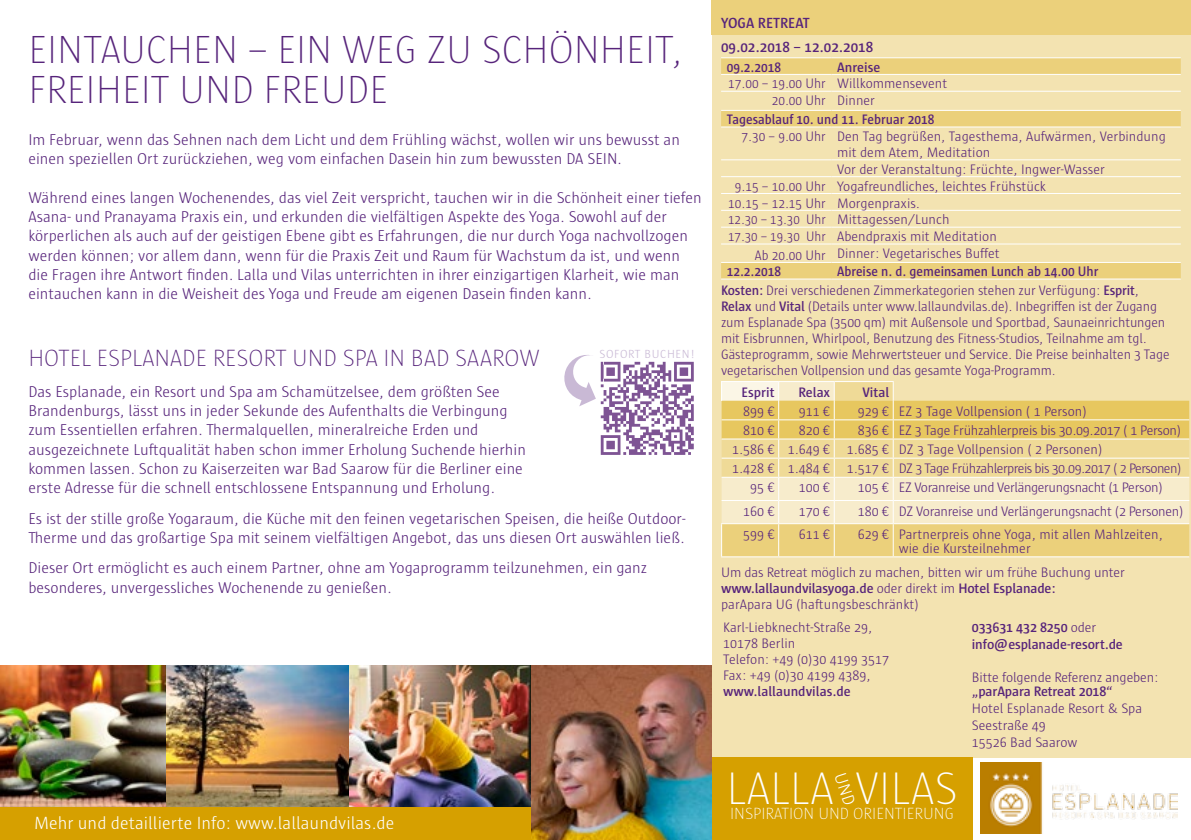
<style>
.page{position:relative;width:1191px;height:840px;background:#fff}
.page>*{position:absolute;margin:0;border:0;box-sizing:border-box;transform-origin:0 0}
.t1{font:200 46.6px "Sun";color:#fff}
.t2{font:200 40px/40px "Sun";color:#57247b}
.t3{font:200 24px "Sun";color:#57247b}
.t4{font:300 18px "Sun";color:#fff}
.t5{font:200 16.6px "Sun";color:#fff}
.t6{font:300 16px/19.2px "Sun";color:#57247b}
.t7{font:600 15px/24px "Sun";color:#57247b}
.t8{font:300 14px/16px "Sun";letter-spacing:-.01em;color:#57247b}
.t9{font:300 14px/16.8px "Sun";letter-spacing:-.01em;color:#57247b;scale:.95 1}
.t10{font:600 14px/16.8px "Sun";color:#57247b}
.t11{font:300 14px "Sun";letter-spacing:-.01em;color:#57247b;scale:.92 1}
.t12{font:300 14px "Sun";letter-spacing:-.04em;color:#57247b}
.t13{font:600 14px "Sun";color:#57247b;scale:.95 1}
.t14{font:300 14px "Sun";letter-spacing:-.03em;color:#57247b}
.t15{font:300 12px "Sun";letter-spacing:.05em;color:#c9b9d5}
.s1{font-weight:600}
.s2{font-weight:300}
</style>
<div class="page">
<img style="left:348px;top:665px;width:364px;height:174px">
<img style="left:165px;top:665px;width:183px;height:142px">
<img style="left:0;top:665px;width:165px;height:142px">
<div style="left:712px;top:0;width:479px;height:757px;background:#f3e3b1"></div>
<div style="left:711px;top:0;width:480px;height:35px;background:#ebd07b"></div>
<svg style="left:721px;top:58px;width:459px;height:220px"></svg>
<hr style="left:721px;top:57px;width:110px;height:1px;background:#fff">
<hr style="left:831px;top:57px;width:349px;height:1px;background:#fff">
<hr style="left:721px;top:74px;width:110px;height:1px;background:#fff">
<hr style="left:831px;top:74px;width:349px;height:1px;background:#fff">
<hr style="left:721px;top:91px;width:110px;height:1px;background:#fff">
<hr style="left:831px;top:91px;width:349px;height:1px;background:#fff">
<hr style="left:721px;top:110px;width:110px;height:1px;background:#fff">
<hr style="left:831px;top:110px;width:349px;height:1px;background:#fff">
<hr style="left:721px;top:127px;width:110px;height:1px;background:#fff">
<hr style="left:831px;top:127px;width:349px;height:1px;background:#fff">
<hr style="left:721px;top:159px;width:110px;height:1px;background:#fff">
<hr style="left:831px;top:159px;width:349px;height:1px;background:#fff">
<hr style="left:721px;top:176px;width:110px;height:1px;background:#fff">
<hr style="left:831px;top:176px;width:349px;height:1px;background:#fff">
<hr style="left:721px;top:193px;width:110px;height:1px;background:#fff">
<hr style="left:831px;top:193px;width:349px;height:1px;background:#fff">
<hr style="left:721px;top:210px;width:110px;height:1px;background:#fff">
<hr style="left:831px;top:210px;width:349px;height:1px;background:#fff">
<hr style="left:721px;top:227px;width:110px;height:1px;background:#fff">
<hr style="left:831px;top:227px;width:349px;height:1px;background:#fff">
<hr style="left:721px;top:243px;width:110px;height:1px;background:#fff">
<hr style="left:831px;top:243px;width:349px;height:1px;background:#fff">
<hr style="left:721px;top:262px;width:110px;height:1px;background:#fff">
<hr style="left:831px;top:262px;width:349px;height:1px;background:#fff">
<hr style="left:721px;top:278px;width:110px;height:1px;background:#fff">
<hr style="left:831px;top:278px;width:349px;height:1px;background:#fff">
<hr style="left:893px;top:556px;width:296px;height:1px;background:#fff">
<hr style="left:721px;top:381px;width:57px;height:1px;background:#fff">
<hr style="left:778px;top:381px;width:56px;height:1px;background:#fff">
<hr style="left:834px;top:381px;width:59px;height:1px;background:#fff">
<hr style="left:721px;top:556px;width:57px;height:1px;background:#fff">
<hr style="left:778px;top:556px;width:56px;height:1px;background:#fff">
<hr style="left:834px;top:556px;width:59px;height:1px;background:#fff">
<svg style="left:721px;top:382px;width:468px;height:174px;background:#efdb9b"></svg>
<div style="left:0;top:807px;width:530px;height:32px;background:#d6a000"></div>
<div style="left:712px;top:757px;width:261px;height:82px;background:#d6a000"></div>
<img style="left:980px;top:762px;width:197px;height:70px">
<svg style="left:564px;top:355px;width:130px;height:99px"></svg>
<h2 class="t2" style="left:28px;top:30px;width:656px">EINTAUCHEN – EIN WEG ZU SCHÖNHEIT,<br>FREIHEIT UND FREUDE</h2>
<p class="t6" style="left:28px;top:130px;width:653px">Im Februar, wenn das Sehnen nach dem Licht und dem Frühling wächst, wollen wir uns bewusst an einen speziellen Ort zurückziehen, weg vom einfachen Dasein hin zum bewussten DA SEIN.</p>
<p class="t6" style="left:28px;top:188px;width:675px">Während eines langen Wochenendes, das viel Zeit verspricht, tauchen wir in die Schönheit einer tiefen Asana- und Pranayama Praxis ein, und erkunden die vielfältigen Aspekte des Yoga. Sowohl auf der körperlichen als auch auf der geistigen Ebene gibt es Erfahrungen, die nur durch Yoga nachvollzogen werden können; vor allem dann, wenn für die Praxis Zeit und Raum für Wachstum da ist, und wenn die Fragen ihre Antwort finden. Lalla und Vilas unterrichten in ihrer einzigartigen Klarheit, wie man eintauchen kann in die Weisheit des Yoga und Freude am eigenen Dasein finden kann.</p>
<h3 class="t3" style="left:28px;top:345px;width:513px">HOTEL ESPLANADE RESORT UND SPA IN BAD SAAROW</h3>
<p class="t6" style="left:28px;top:382px;width:499px">Das Esplanade, ein Resort und Spa am Schamützelsee, dem größten See Brandenburgs, lässt uns in jeder Sekunde des Aufenthalts die Verbingung zum Essentiellen erfahren. Thermalquellen, mineralreiche Erden und ausgezeichnete Luftqualität haben schon immer Erholung Suchende hierhin kommen lassen. Schon zu Kaiserzeiten war Bad Saarow für die Berliner eine erste Adresse für die schnell entschlossene Entspannung und Erholung.</p>
<p class="t6" style="left:28px;top:508px;width:658px">Es ist der stille große Yogaraum, die Küche mit den feinen vegetarischen Speisen, die heiße Outdoor-<br>Therme und das großartige Spa mit seinem vielfältigen Angebot, das uns diesen Ort auswählen ließ.</p>
<p class="t6" style="left:28px;top:558px;width:620px">Dieser Ort ermöglicht es auch einem Partner, ohne am Yogaprogramm teilzunehmen, ein ganz besonderes, unvergessliches Wochenende zu genießen.</p>
<p class="t15" style="left:599px;top:348px;width:97px">SOFORT BUCHEN!</p>
<p class="t4" style="left:34px;top:812px;width:362px">Mehr und detaillierte Info: www.lallaundvilas.de</p>
<p class="t7" style="left:721px;top:11px;width:154px">YOGA RETREAT<br>09.02.2018 – 12.02.2018</p>
<p class="t13" style="left:727px;top:59px;width:59px">09.2.2018</p>
<p class="t10" style="left:837px;top:59px;width:45px">Anreise</p>
<p class="t9" style="left:771px;top:75px;width:186px;text-indent:-43px">17.00 – 19.00 Uhr Willkommensevent<br>20.00 Uhr Dinner</p>
<p class="t13" style="left:727px;top:112px;width:220px">Tagesablauf 10. und 11. Februar 2018</p>
<p class="t9" style="left:741px;top:128px;width:448px">7.30 – 9.00 Uhr Den Tag begrüßen, Tagesthema, Aufwärmen, Verbindung</p>
<p class="t8" style="left:837px;top:144px;width:155px">mit dem Atem, Meditation</p>
<p class="t8" style="left:837px;top:161px;width:269px">Vor der Veranstaltung: Früchte, Ingwer-Wasser</p>
<p class="t9" style="left:735px;top:177px;width:329px">9.15 – 10.00 Uhr Yogafreundliches, leichtes Frühstück</p>
<p class="t9" style="left:728px;top:194px;width:203px">10.15 – 12.15 Uhr Morgenpraxis.</p>
<p class="t11" style="left:728px;top:212px;width:242px">12.30 – 13.30 Uhr Mittagessen/Lunch</p>
<p class="t11" style="left:728px;top:229px;width:293px">17.30 – 19.30 Uhr Abendpraxis mit Meditation</p>
<p class="t9" style="left:755px;top:245px;width:259px">Ab 20.00 Uhr Dinner: Vegetarisches Buffet</p>
<p class="t13" style="left:727px;top:264px;width:59px">12.2.2018</p>
<p class="t8" style="left:721px;top:262px;width:419px;line-height:19.2px;text-indent:116px"><span class="s1">Abreise n. d. gemeinsamen Lunch ab 14.00 Uhr<br>Kosten:</span> Drei verschiedenen Zimmerkategorien stehen zur Verfügung: <span class="s1">Esprit</span>,</p>
<p class="t8" style="left:721px;top:298px;width:450px"><span class="s1">Relax</span> und <span class="s1">Vital</span> (Details unter www.lallaundvilas.de). Inbegriffen ist der Zugang zum Esplanade Spa (3500 qm) mit Außensole und Sportbad, Saunaeinrichtungen mit Eisbrunnen, Whirlpool, Benutzung des Fitness-Studios, Teilnahme am tgl.<br>Gästeprogramm, sowie Mehrwertsteuer und Service. Die Preise beinhalten 3 Tage vegetarischen Vollpension und das gesamte Yoga-Programm.</p>
<p class="t10" style="left:741px;top:383px;width:35px">Esprit</p>
<p class="t10" style="left:798px;top:383px;width:33px">Relax</p>
<p class="t10" style="left:862px;top:383px;width:28px">Vital</p>
<p class="t8" style="left:743px;top:403px;width:33px">899 €</p>
<p class="t8" style="left:799px;top:403px;width:33px">911 €</p>
<p class="t8" style="left:858px;top:403px;width:230px">929 € EZ 3 Tage Vollpension ( 1 Person)</p>
<p class="t8" style="left:743px;top:422px;width:33px">810 €</p>
<p class="t8" style="left:799px;top:422px;width:33px">820 €</p>
<p class="t8" style="left:858px;top:422px;width:325px">836 € EZ 3 Tage Frühzahlerpreis bis 30.09.2017 ( 1 Person)</p>
<p class="t8" style="left:732px;top:441px;width:371px">1.586 € 1.649 € 1.685 € DZ 3 Tage Vollpension ( 2 Personen)</p>
<p class="t12" style="left:732px;top:461px;width:451px">1.428 € 1.484 € 1.517 € DZ 3 Tage Frühzahlerpreis bis 30.09.2017 ( 2 Personen)</p>
<p class="t8" style="left:750px;top:479px;width:26px">95 €</p>
<p class="t8" style="left:799px;top:479px;width:33px">100 €</p>
<p class="t14" style="left:858px;top:480px;width:306px">105 € EZ Voranreise und Verlängerungsnacht (1 Person)</p>
<p class="t8" style="left:743px;top:502px;width:33px">160 €</p>
<p class="t8" style="left:799px;top:502px;width:33px">170 €</p>
<p class="t8" style="left:858px;top:502px;width:327px">180 € DZ Voranreise und Verlängerungsnacht (2 Personen)</p>
<p class="t8" style="left:743px;top:526px;width:33px">599 €</p>
<p class="t8" style="left:799px;top:526px;width:33px">611 €</p>
<p class="t8" style="left:899px;top:527px;width:265px;line-height:14px;text-indent:-41px">629 € Partnerpreis ohne Yoga, mit allen Mahlzeiten, wie die Kursteilnehmer</p>
<p class="t8" style="left:721px;top:563px;width:405px">Um das Retreat möglich zu machen, bitten wir um frühe Buchung unter <span class="s1">www.lallaundvilasyoga.de</span> oder direkt im <span class="s1">Hotel Esplanade:<br></span>parApara UG (haftungsbeschränkt)</p>
<p class="t8" style="left:723px;top:619px;width:168px">Karl-Liebknecht-Straße 29,<br>10178 Berlin<br>Telefon: +49 (0)30 4199 3517<br>Fax: +49 (0)30 4199 4389,</p>
<p class="t10" style="left:723px;top:682px;width:129px">www.lallaundvilas.de</p>
<h1 class="t1" style="left:726px;top:763px;width:233px">LALLA VILAS</h1>
<p class="t5" style="left:730px;top:804px;width:225px">INSPIRATION UND ORIENTIERUNG</p>
<p class="t10" style="left:972px;top:618px;width:152px">033631 432 8250 <span class="s2">oder </span>info@esplanade-resort.de</p>
<p class="t8" style="left:972px;top:669px;width:188px">Bitte folgende Referenz angeben:</p>
<p class="t10" style="left:972px;top:683px;width:142px">„parApara Retreat 2018“</p>
<p class="t8" style="left:972px;top:699px;width:172px;line-height:16.8px">Hotel Esplanade Resort &amp; Spa<br>Seestraße 49<br>15526 Bad Saarow</p>
</div>
